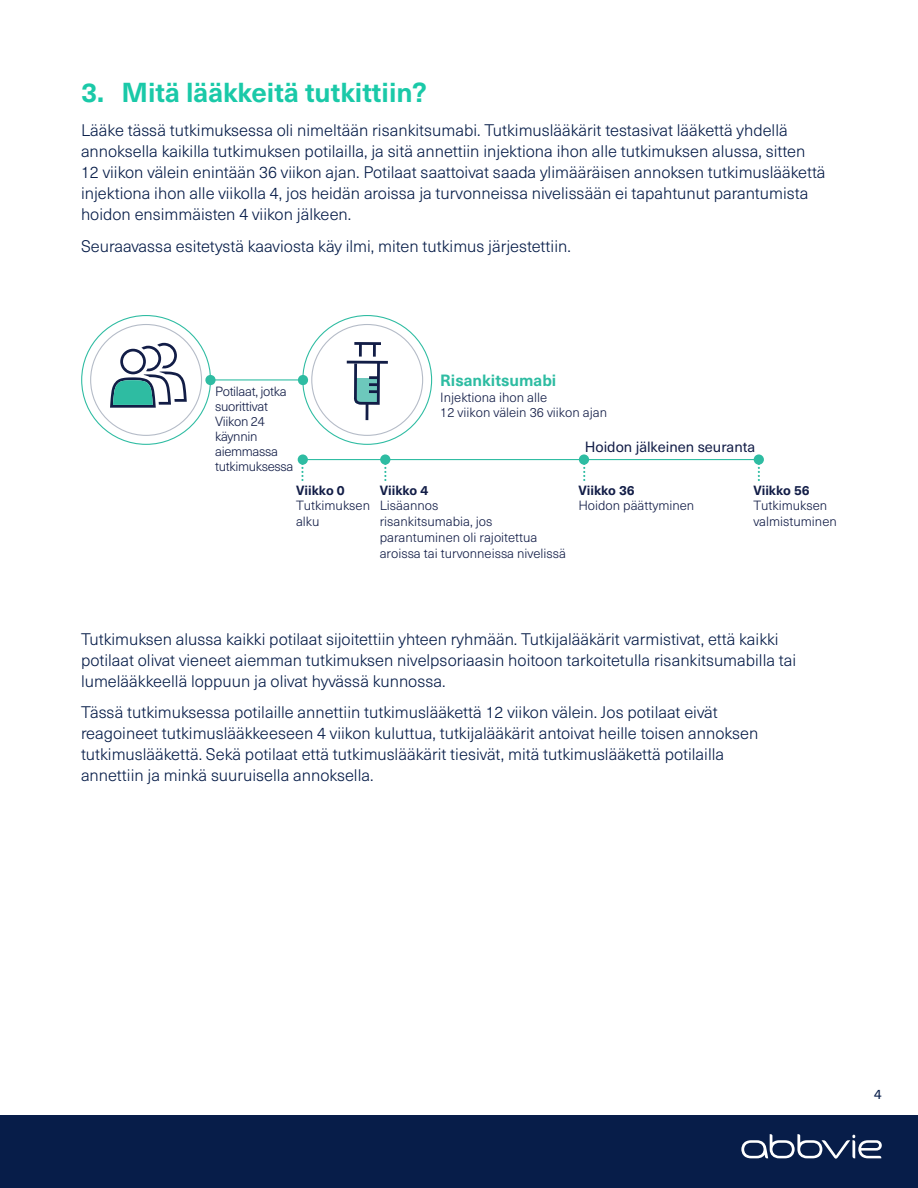
<style>
.page{position:relative;width:918px;height:1188px;background:#fff}
.page>*{position:absolute;margin:0;border:0;box-sizing:border-box;transform-origin:0 0}
.Hd_1{font:700 27px "Neue Haas Unica Pro";color:#1ac9a8}
.Body_1{font:300 16.5px/21px "Neue Haas Unica Pro";color:#071d49}
.t1{font:700 16.05px "Neue Haas Unica Pro";color:#2ebca2}
.t2{font:14.55px "Neue Haas Unica Pro";color:#121d47}
.t3{font:13.5px "Neue Haas Unica Pro";color:#071d49}
.t4{font:300 13.2px/15.8px "Neue Haas Unica Pro";color:#121d47}
.t5{font:300 13.2px/14.9px "Neue Haas Unica Pro";letter-spacing:-.025em;color:#121d47}
.s1{font-weight:700}
</style>
<div class="page">
<svg style="left:205px;top:374px;width:11px;height:12px"></svg>
<svg style="left:297px;top:375px;width:12px;height:10px"></svg>
<hr style="left:303px;top:459px;width:458px;height:1px;background:#2ebca2">
<div style="left:298px;top:454px;width:10px;height:11px;background:#2ebca2;border-radius:50%"></div>
<div style="left:754px;top:454px;width:10px;height:11px;background:#2ebca2;border-radius:50%"></div>
<hr style="left:210px;top:379px;width:94px;height:1px;background:#2ebca2">
<svg style="left:301px;top:464px;width:3px;height:17px"></svg>
<div style="left:380px;top:454px;width:10px;height:11px;background:#2ebca2;border-radius:50%"></div>
<svg style="left:384px;top:464px;width:2px;height:17px"></svg>
<div style="left:579px;top:454px;width:10px;height:11px;background:#2ebca2;border-radius:50%"></div>
<svg style="left:583px;top:464px;width:2px;height:17px"></svg>
<svg style="left:758px;top:464px;width:2px;height:17px"></svg>
<hr style="left:354px;top:342px;width:27px;height:3px;background:#121d46">
<hr style="left:347px;top:361px;width:41px;height:3px;background:#121d46">
<svg style="left:359px;top:345px;width:3px;height:12px"></svg>
<svg style="left:373px;top:345px;width:3px;height:12px"></svg>
<svg style="left:354px;top:363px;width:26px;height:57px"></svg>
<svg style="left:110px;top:343px;width:77px;height:65px"></svg>
<div style="left:0;top:1115px;width:918px;height:73px;background:#071d49"></div>
<svg style="left:741px;top:1134px;width:141px;height:25px"></svg>
<p class="Hd_1" style="left:81px;top:76px;width:347px">3. Mitä lääkkeitä tutkittiin?</p>
<p class="Body_1" style="left:81px;top:120px;width:746px">Lääke tässä tutkimuksessa oli nimeltään risankitsumabi. Tutkimuslääkärit testasivat lääkettä yhdellä annoksella kaikilla tutkimuksen potilailla, ja sitä annettiin injektiona ihon alle tutkimuksen alussa, sitten 12 viikon välein enintään 36 viikon ajan. Potilaat saattoivat saada ylimääräisen annoksen tutkimuslääkettä injektiona ihon alle viikolla 4, jos heidän aroissa ja turvonneissa nivelissään ei tapahtunut parantumista hoidon ensimmäisten 4 viikon jälkeen.</p>
<p class="Body_1" style="left:81px;top:236px;width:491px">Seuraavassa esitetystä kaaviosta käy ilmi, miten tutkimus järjestettiin.</p>
<p class="t5" style="left:215px;top:384px;width:80px">Potilaat, jotka suorittivat<br>Viikon 24 käynnin aiemmassa tutkimuksessa</p>
<p class="t1" style="left:440px;top:370px;width:118px">Risankitsumabi</p>
<p class="t4" style="left:440px;top:389px;width:168px">Injektiona ihon alle<br>12 viikon välein 36 viikon ajan</p>
<p class="t2" style="left:585px;top:438px;width:172px">Hoidon jälkeinen seuranta</p>
<p class="t4" style="left:296px;top:482px;width:75px"><span class="s1">Viikko 0<br></span>Tutkimuksen alku</p>
<p class="t4" style="left:578px;top:482px;width:118px"><span class="s1">Viikko 36<br></span>Hoidon päättyminen</p>
<p class="t4" style="left:753px;top:482px;width:85px"><span class="s1">Viikko 56<br></span>Tutkimuksen valmistuminen</p>
<p class="t4" style="left:380px;top:482px;width:188px"><span class="s1">Viikko 4<br></span>Lisäannos<br>risankitsumabia, jos parantuminen oli rajoitettua aroissa tai turvonneissa nivelissä</p>
<p class="Body_1" style="left:81px;top:629px;width:717px">Tutkimuksen alussa kaikki potilaat sijoitettiin yhteen ryhmään. Tutkijalääkärit varmistivat, että kaikki potilaat olivat vieneet aiemman tutkimuksen nivelpsoriaasin hoitoon tarkoitetulla risankitsumabilla tai lumelääkkeellä loppuun ja olivat hyvässä kunnossa.</p>
<p class="Body_1" style="left:81px;top:702px;width:679px">Tässä tutkimuksessa potilaille annettiin tutkimuslääkettä 12 viikon välein. Jos potilaat eivät reagoineet tutkimuslääkkeeseen 4 viikon kuluttua, tutkijalääkärit antoivat heille toisen annoksen tutkimuslääkettä. Sekä potilaat että tutkimuslääkärit tiesivät, mitä tutkimuslääkettä potilailla annettiin ja minkä suuruisella annoksella.</p>
<p class="t3" style="left:874px;top:1086px;width:9px">4</p>
</div>
